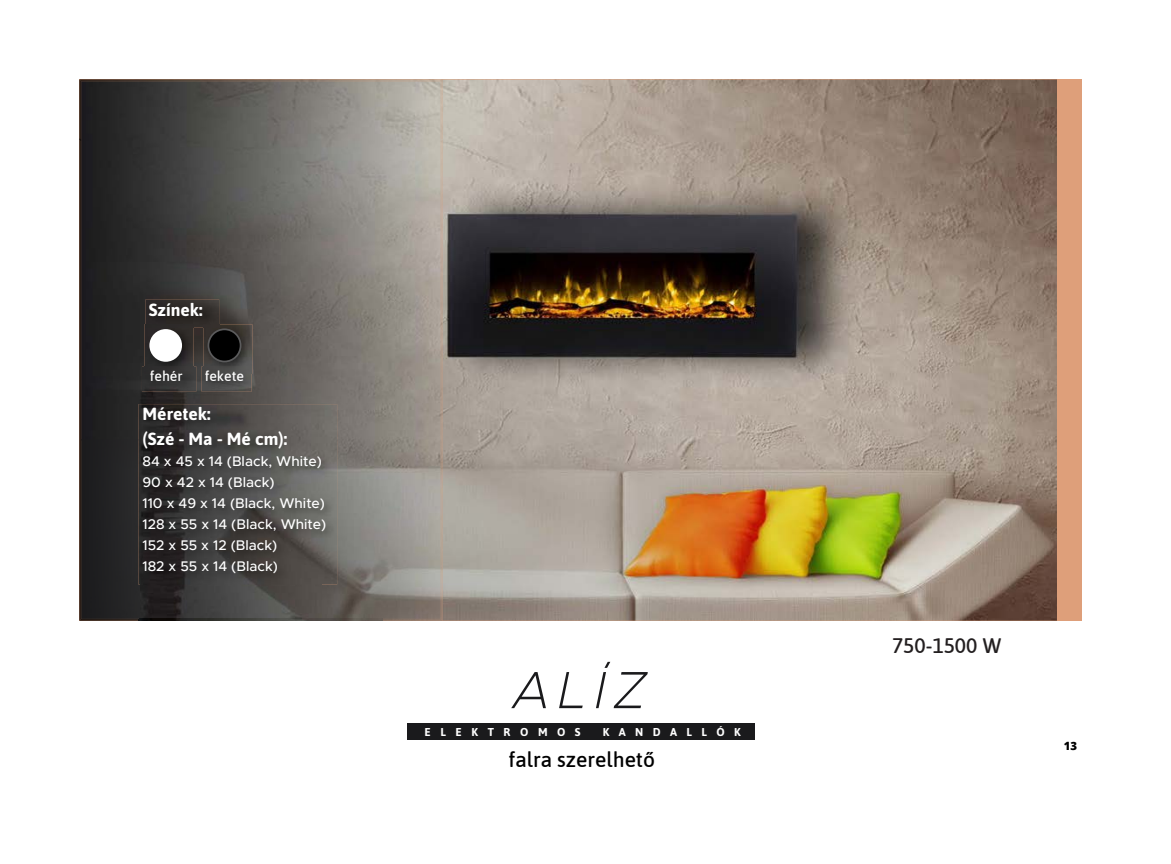
<style>
.page{position:relative;width:1171px;height:864px;background:#fff}
.page>*{position:absolute;margin:0;border:0;box-sizing:border-box;transform-origin:0 0}
.t1{font:italic 200 52.5px "Metropolis";color:#1a1a1c}
.t2{font:500 21px "Asap";color:#000}
.t3{font:500 21px "Asap";color:#231f20}
.t4{font:700 17.5px/24.5px "Asap";color:#fff}
.t5{font:500 14px/21px "Metropolis";color:#fff}
.t6{font:500 14px "Asap";color:#fff}
.t7{font:700 11.38px "Asap";letter-spacing:.85em;color:#fff}
.t8{font:800 11.38px "Open Sans";color:#000}
</style>
<div class="page">
<img style="left:442px;top:79px;width:615px;height:541px">
<div style="left:1057px;top:79px;width:24px;height:541px;background:#de9f7a"></div>
<img style="left:141px;top:140px;width:240px;height:299px">
<img style="left:322px;top:439px;width:59px;height:179px">
<img style="left:141px;top:584px;width:181px;height:34px">
<img style="left:139px;top:618px;width:244px;height:2px">
<img style="left:80px;top:80px;width:362px;height:60px">
<img style="left:381px;top:139px;width:61px;height:480px">
<img style="left:80px;top:139px;width:61px;height:480px">
<div style="left:407px;top:723px;width:347px;height:16px;background:#1a1a1c"></div>
<img style="left:138px;top:404px;width:199px;height:180px">
<img style="left:146px;top:299px;width:73px;height:28px">
<img style="left:144px;top:324px;width:49px;height:42px">
<img style="left:146px;top:324px;width:47px;height:3px">
<div style="left:149px;top:329px;width:33px;height:32px;background:#fff;border-radius:50%"></div>
<img style="left:203px;top:324px;width:49px;height:49px">
<img style="left:203px;top:324px;width:16px;height:3px">
<div style="left:208px;top:329px;width:33px;height:32px;background:#000;border-radius:50%"></div>
<div style="left:208px;top:328px;width:33px;height:34px;border:2px solid #5b5b5c;border-radius:50%"></div>
<img style="left:142px;top:366px;width:54px;height:25px">
<img style="left:202px;top:366px;width:49px;height:25px">
<img style="left:203px;top:366px;width:48px;height:7px">
<svg style="left:605px;top:661px;width:5px;height:6px"></svg>
<p class="t4" style="left:149px;top:296px;width:55px">Színek:</p>
<p class="t6" style="left:150px;top:366px;width:34px">fehér</p>
<p class="t6" style="left:205px;top:366px;width:41px">fekete</p>
<p class="t4" style="left:142px;top:401px;width:146px">Méretek:<br>(Szé - Ma - Mé cm):</p>
<p class="t5" style="left:142px;top:450px;width:185px">84 x 45 x 14 (Black, White)<br>90 x 42 x 14 (Black)<br>110 x 49 x 14 (Black, White)<br>128 x 55 x 14 (Black, White)<br>152 x 55 x 12 (Black)<br>182 x 55 x 14 (Black)</p>
<h1 class="t1" style="left:512px;top:657px;width:135px">ALIZ</h1>
<p class="t7" style="left:424px;top:724px;width:158px">ELEKTROM O S</p>
<p class="t7" style="left:603px;top:724px;width:139px">K A N D A L L Ó K</p>
<h2 class="t2" style="left:508px;top:744px;width:148px">falra szerelhető</h2>
<h2 class="t3" style="left:892px;top:630px;width:111px">750-1500 W</h2>
<p class="t8" style="left:1064px;top:736px;width:15px">13</p>
</div>
